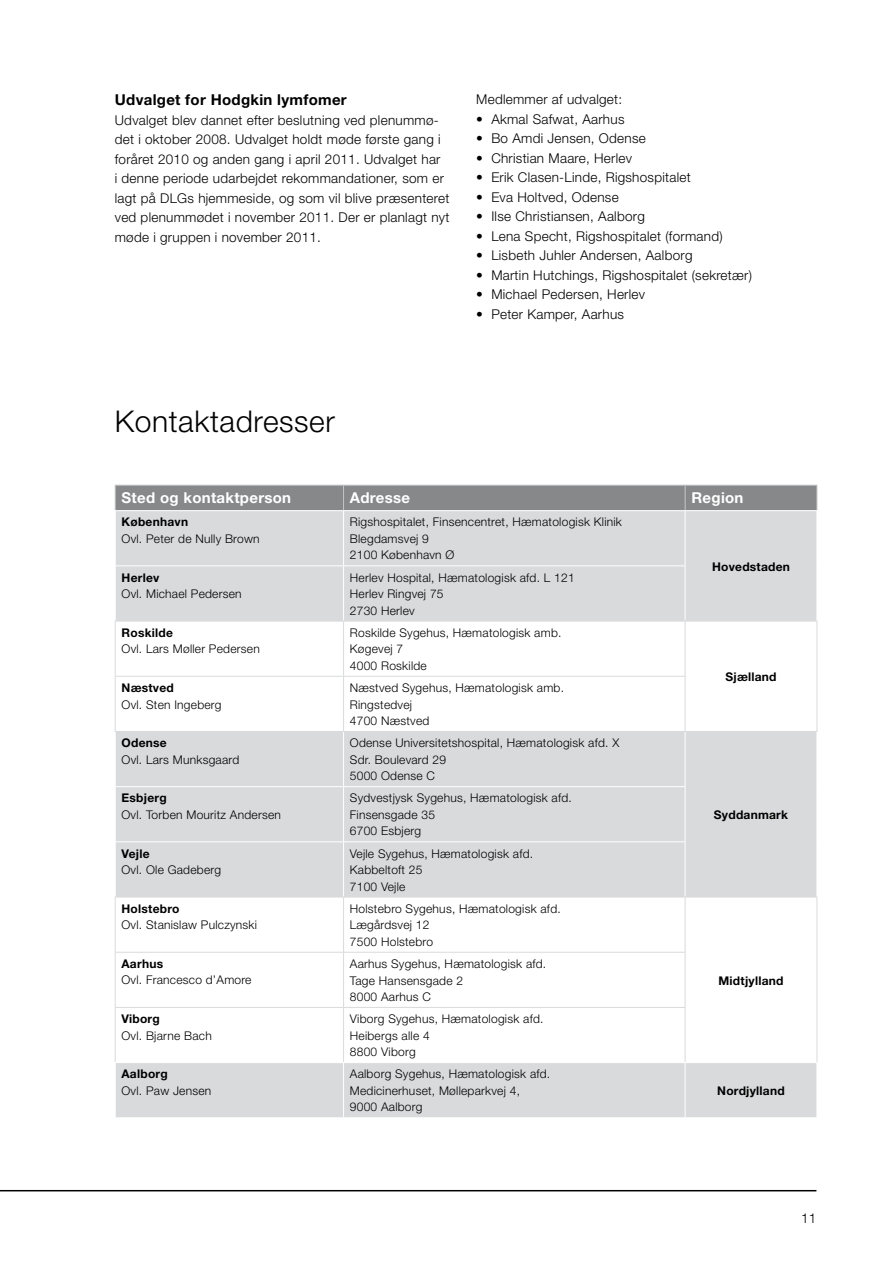
<style>
.page{position:relative;width:893px;height:1263px;background:#fff}
.page>*{position:absolute;margin:0;border:0;box-sizing:border-box;transform-origin:0 0}
.t1{font:300 30px "Helvetica Neue";letter-spacing:.02em;color:#000}
.t2{font:700 15px "Helvetica Neue";letter-spacing:.02em;color:#fff}
.t3{font:700 15px "Helvetica Neue";letter-spacing:.02em;color:#000}
.t4{font:300 13.5px/19.5px "Helvetica Neue";letter-spacing:.02em;color:#000}
.t5{font:300 12px/16.5px "Helvetica Neue";letter-spacing:.02em;color:#000}
.t6{font:700 12px "Helvetica Neue";letter-spacing:.02em;color:#000}
</style>
<div class="page">
<hr style="left:0;top:1190px;width:816px;height:1px;background:#000">
<svg style="left:116px;top:511px;width:701px;height:606px;fill:#d9dadb"></svg>
<div style="left:115px;top:485px;width:703px;height:25px;background:#87888a"></div>
<hr style="left:343px;top:732px;width:1px;height:54px;background:#fff">
<hr style="left:685px;top:732px;width:1px;height:54px;background:#fff">
<hr style="left:115px;top:786px;width:229px;height:1px;background:#fff">
<hr style="left:344px;top:786px;width:341px;height:1px;background:#fff">
<hr style="left:343px;top:787px;width:1px;height:54px;background:#fff">
<hr style="left:685px;top:787px;width:1px;height:54px;background:#fff">
<hr style="left:115px;top:841px;width:229px;height:1px;background:#fff">
<hr style="left:344px;top:841px;width:341px;height:1px;background:#fff">
<hr style="left:343px;top:842px;width:1px;height:55px;background:#fff">
<hr style="left:685px;top:842px;width:1px;height:55px;background:#fff">
<hr style="left:343px;top:511px;width:1px;height:54px;background:#fff">
<hr style="left:685px;top:511px;width:1px;height:54px;background:#fff">
<hr style="left:115px;top:565px;width:229px;height:1px;background:#fff">
<hr style="left:344px;top:565px;width:341px;height:1px;background:#fff">
<hr style="left:343px;top:566px;width:1px;height:55px;background:#fff">
<hr style="left:685px;top:566px;width:1px;height:55px;background:#fff">
<hr style="left:115px;top:621px;width:229px;height:1px;background:#d9dadb">
<hr style="left:115px;top:621px;width:1px;height:55px;background:#d9dadb">
<hr style="left:344px;top:621px;width:341px;height:1px;background:#d9dadb">
<hr style="left:343px;top:621px;width:1px;height:55px;background:#d9dadb">
<hr style="left:685px;top:621px;width:132px;height:1px;background:#d9dadb">
<hr style="left:685px;top:621px;width:1px;height:55px;background:#d9dadb">
<hr style="left:817px;top:621px;width:1px;height:55px;background:#d9dadb">
<hr style="left:817px;top:676px;width:1px;height:55px;background:#d9dadb">
<hr style="left:685px;top:731px;width:132px;height:1px;background:#d9dadb">
<hr style="left:115px;top:676px;width:229px;height:1px;background:#d9dadb">
<hr style="left:115px;top:677px;width:1px;height:54px;background:#d9dadb">
<hr style="left:344px;top:676px;width:341px;height:1px;background:#d9dadb">
<hr style="left:343px;top:677px;width:1px;height:54px;background:#d9dadb">
<hr style="left:685px;top:677px;width:1px;height:54px;background:#d9dadb">
<hr style="left:115px;top:731px;width:229px;height:1px;background:#d9dadb">
<hr style="left:344px;top:731px;width:341px;height:1px;background:#d9dadb">
<hr style="left:115px;top:897px;width:229px;height:1px;background:#d9dadb">
<hr style="left:115px;top:897px;width:1px;height:55px;background:#d9dadb">
<hr style="left:344px;top:897px;width:341px;height:1px;background:#d9dadb">
<hr style="left:343px;top:897px;width:1px;height:55px;background:#d9dadb">
<hr style="left:685px;top:897px;width:132px;height:1px;background:#d9dadb">
<hr style="left:685px;top:897px;width:1px;height:55px;background:#d9dadb">
<hr style="left:817px;top:897px;width:1px;height:55px;background:#d9dadb">
<hr style="left:817px;top:952px;width:1px;height:55px;background:#d9dadb">
<hr style="left:817px;top:1007px;width:1px;height:55px;background:#d9dadb">
<hr style="left:115px;top:952px;width:229px;height:1px;background:#d9dadb">
<hr style="left:115px;top:952px;width:1px;height:55px;background:#d9dadb">
<hr style="left:344px;top:952px;width:341px;height:1px;background:#d9dadb">
<hr style="left:343px;top:952px;width:1px;height:55px;background:#d9dadb">
<hr style="left:685px;top:952px;width:1px;height:55px;background:#d9dadb">
<hr style="left:115px;top:1007px;width:229px;height:1px;background:#d9dadb">
<hr style="left:115px;top:1008px;width:1px;height:54px;background:#d9dadb">
<hr style="left:344px;top:1007px;width:341px;height:1px;background:#d9dadb">
<hr style="left:343px;top:1008px;width:1px;height:54px;background:#d9dadb">
<hr style="left:685px;top:1008px;width:1px;height:54px;background:#d9dadb">
<hr style="left:115px;top:1062px;width:229px;height:1px;background:#fff">
<hr style="left:344px;top:1062px;width:341px;height:1px;background:#fff">
<hr style="left:343px;top:1063px;width:1px;height:54px;background:#fff">
<hr style="left:685px;top:1062px;width:132px;height:1px;background:#fff">
<hr style="left:685px;top:1063px;width:1px;height:54px;background:#fff">
<p class="t3" style="left:115px;top:91px;width:233px">Udvalget for Hodgkin lymfomer</p>
<p class="t4" style="left:115px;top:110px;width:336px">Udvalget blev dannet efter beslutning ved plenummø&shy;det i oktober 2008. Udvalget holdt møde første gang i foråret 2010 og anden gang i april 2011. Udvalget har<br>i denne periode udarbejdet rekommandationer, som er lagt på DLGs hjemmeside, og som vil blive præsenteret ved plenummødet i november 2011. Der er planlagt nyt møde i gruppen i november 2011.</p>
<p class="t4" style="left:476px;top:89px;width:147px">Medlemmer af udvalget:</p>
<p class="t4" style="left:476px;top:109px;width:150px">• Akmal Safwat, Aarhus</p>
<p class="t4" style="left:476px;top:128px;width:171px">• Bo Amdi Jensen, Odense</p>
<p class="t4" style="left:476px;top:148px;width:157px">• Christian Maare, Herlev</p>
<p class="t4" style="left:476px;top:167px;width:216px">• Erik Clasen-Linde, Rigshospitalet</p>
<p class="t4" style="left:476px;top:187px;width:144px">• Eva Holtved, Odense</p>
<p class="t4" style="left:476px;top:206px;width:170px">• Ilse Christiansen, Aalborg</p>
<p class="t4" style="left:476px;top:226px;width:248px">• Lena Specht, Rigshospitalet (formand)</p>
<p class="t4" style="left:476px;top:245px;width:218px">• Lisbeth Juhler Andersen, Aalborg</p>
<p class="t4" style="left:476px;top:265px;width:277px">• Martin Hutchings, Rigshospitalet (sekretær)</p>
<p class="t4" style="left:476px;top:284px;width:170px">• Michael Pedersen, Herlev</p>
<p class="t4" style="left:476px;top:304px;width:149px">• Peter Kamper, Aarhus</p>
<h1 class="t1" style="left:115px;top:403px;width:222px">Kontaktadresser</h1>
<p class="t2" style="left:122px;top:489px;width:171px">Sted og kontaktperson</p>
<p class="t2" style="left:350px;top:489px;width:62px">Adresse</p>
<p class="t2" style="left:691px;top:489px;width:54px">Region</p>
<p class="t6" style="left:122px;top:515px;width:68px">København</p>
<p class="t5" style="left:122px;top:530px;width:140px">Ovl. Peter de Nully Brown</p>
<p class="t5" style="left:350px;top:514px;width:274px">Rigshospitalet, Finsencentret, Hæmatologisk Klinik<br>Blegdamsvej 9<br>2100 København Ø</p>
<p class="t6" style="left:122px;top:570px;width:39px">Herlev</p>
<p class="t5" style="left:122px;top:585px;width:122px">Ovl. Michael Pedersen</p>
<p class="t6" style="left:122px;top:625px;width:53px">Roskilde</p>
<p class="t5" style="left:122px;top:640px;width:140px">Ovl. Lars Møller Pedersen</p>
<p class="t6" style="left:122px;top:680px;width:54px">Næstved</p>
<p class="t5" style="left:122px;top:696px;width:102px">Ovl. Sten Ingeberg</p>
<p class="t6" style="left:122px;top:735px;width:47px">Odense</p>
<p class="t5" style="left:122px;top:751px;width:119px">Ovl. Lars Munksgaard</p>
<p class="t6" style="left:122px;top:791px;width:47px">Esbjerg</p>
<p class="t5" style="left:122px;top:806px;width:161px">Ovl. Torben Mouritz Andersen</p>
<p class="t6" style="left:122px;top:846px;width:30px">Vejle</p>
<p class="t5" style="left:122px;top:861px;width:101px">Ovl. Ole Gadeberg</p>
<p class="t6" style="left:122px;top:901px;width:59px">Holstebro</p>
<p class="t5" style="left:122px;top:916px;width:137px">Ovl. Stanislaw Pulczynski</p>
<p class="t6" style="left:122px;top:956px;width:43px">Aarhus</p>
<p class="t5" style="left:122px;top:972px;width:131px">Ovl. Francesco d’Amore</p>
<p class="t6" style="left:122px;top:1011px;width:40px">Viborg</p>
<p class="t5" style="left:122px;top:1027px;width:92px">Ovl. Bjarne Bach</p>
<p class="t6" style="left:122px;top:1067px;width:48px">Aalborg</p>
<p class="t5" style="left:122px;top:1082px;width:91px">Ovl. Paw Jensen</p>
<p class="t5" style="left:350px;top:569px;width:226px">Herlev Hospital, Hæmatologisk afd. L 121<br>Herlev Ringvej 75<br>2730 Herlev</p>
<p class="t5" style="left:350px;top:624px;width:213px">Roskilde Sygehus, Hæmatologisk amb.<br>Køgevej 7<br>4000 Roskilde</p>
<p class="t5" style="left:350px;top:679px;width:216px">Næstved Sygehus, Hæmatologisk amb.<br>Ringstedvej<br>4700 Næstved</p>
<p class="t5" style="left:350px;top:734px;width:271px">Odense Universitetshospital, Hæmatologisk afd. X<br>Sdr. Boulevard 29<br>5000 Odense C</p>
<p class="t5" style="left:350px;top:790px;width:224px">Sydvestjysk Sygehus, Hæmatologisk afd.<br>Finsensgade 35<br>6700 Esbjerg</p>
<p class="t5" style="left:350px;top:845px;width:185px">Vejle Sygehus, Hæmatologisk afd.<br>Kabbeltoft 25<br>7100 Vejle</p>
<p class="t5" style="left:350px;top:900px;width:212px">Holstebro Sygehus, Hæmatologisk afd.<br>Lægårdsvej 12<br>7500 Holstebro</p>
<p class="t5" style="left:350px;top:955px;width:198px">Aarhus Sygehus, Hæmatologisk afd.<br>Tage Hansensgade 2<br>8000 Aarhus C</p>
<p class="t5" style="left:350px;top:1010px;width:195px">Viborg Sygehus, Hæmatologisk afd.<br>Heibergs alle 4<br>8800 Viborg</p>
<p class="t5" style="left:350px;top:1066px;width:202px">Aalborg Sygehus, Hæmatologisk afd.<br>Medicinerhuset, Mølleparkvej 4,<br>9000 Aalborg</p>
<p class="t6" style="left:712px;top:559px;width:79px">Hovedstaden</p>
<p class="t6" style="left:725px;top:669px;width:53px">Sjælland</p>
<p class="t6" style="left:714px;top:807px;width:76px">Syddanmark</p>
<p class="t6" style="left:718px;top:973px;width:67px">Midtjylland</p>
<p class="t6" style="left:717px;top:1083px;width:69px">Nordjylland</p>
<p class="t4" style="left:801px;top:1208px;width:17px">11</p>
</div>
